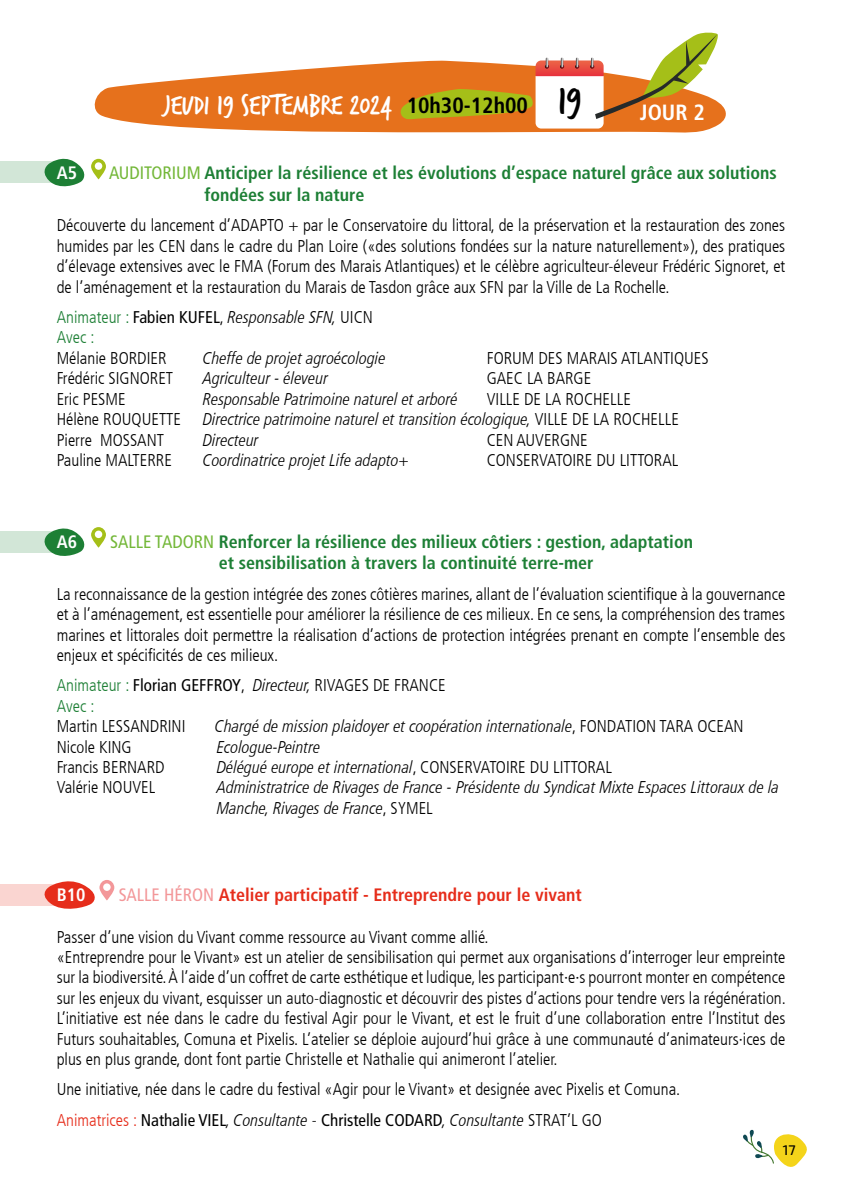
<style>
.page{position:relative;width:842px;height:1191px;background:#fff}
.page>*{position:absolute;margin:0;border:0;box-sizing:border-box;transform-origin:0 0}
.t1{font:42.4px "Trash Hand";color:#000}
.t2{font:30px "Trash Hand";color:#fff}
.t3{font:700 condensed 22px "Frutiger LT Com";color:#fff}
.t4{font:700 condensed 18px/21.6px "Frutiger LT Com";color:#1d7f35;text-align:center}
.t5{font:700 condensed 18px "Frutiger LT Com";color:#e62d1b}
.t6{font:700 condensed 18px "Frutiger LT Com";color:#fff}
.t7{font:300 condensed 17px/20.4px "Frutiger LT Com";color:#000}
.t8{font:italic 300 condensed 17px/20.4px "Frutiger LT Com";color:#000}
.t9{font:300 condensed 17px/20.4px "Frutiger LT Com";color:#1d7f35}
.t10{font:14px "Exo 2";color:#000}
.s1{font-family:"Frutiger LT Com";font-weight:700;font-stretch:condensed;font-size:22px;color:#000}
.s2{font-weight:400;color:#73b738}
.s3{font-weight:400;color:#000}
.s4{color:#000}
.s5{font-style:italic;color:#000}
.s6{font-style:normal}
.s7{color:#1d7f35}
.s8{font-weight:400}
.s9{font-style:italic}
.s10{font-weight:400;color:#f39799}
.s11{color:#e62d1b}
</style>
<div class="page">
<svg style="left:743px;top:1129px;width:64px;height:38px"></svg>
<svg style="left:94px;top:62px;width:632px;height:71px;fill:#e6711c"></svg>
<div style="left:0;top:531px;width:64px;height:22px;background:#d2e6d7"></div>
<svg style="left:44px;top:527px;width:62px;height:29px"></svg>
<div style="left:0;top:884px;width:64px;height:21px;background:#fad5d1"></div>
<svg style="left:37px;top:880px;width:77px;height:29px"></svg>
<div style="left:0;top:162px;width:64px;height:21px;background:#d2e6d7"></div>
<svg style="left:39px;top:158px;width:67px;height:29px"></svg>
<svg style="left:399px;top:32px;width:320px;height:97px"></svg>
<h2 class="t2" style="left:164px;top:90px;width:365px">Jeudi 19 septembre 2024 <span class="s1">10h30-12h00</span></h2>
<h1 class="t1" style="left:558px;top:79px;width:25px">19</h1>
<p class="t3" style="left:640px;top:99px;width:66px">JOUR 2</p>
<p class="t6" style="left:57px;top:162px;width:22px">A5</p>
<p class="t4" style="left:205px;top:162px;width:574px;text-align:left;text-indent:-95px"><span class="s2">AUDITORIUM</span> Anticiper la résilience et les évolutions d’espace naturel grâce aux solutions fondées sur la nature</p>
<p class="t7" style="left:57px;top:215px;width:730px;text-align:justify">Découverte du lancement d’ADAPTO + par le Conservatoire du littoral, de la préservation et la restauration des zones humides par les CEN dans le cadre du Plan Loire («des solutions fondées sur la nature naturellement»), des pratiques d’élevage extensives avec le FMA (Forum des Marais Atlantiques) et le célèbre agriculteur-éleveur Frédéric Signoret, et de l’aménagement et la restauration du Marais de Tasdon grâce aux SFN par la Ville de La Rochelle.</p>
<p class="t9" style="left:57px;top:307px;width:318px">Animateur : <span class="s3">Fabien KUFEL</span><span class="s4">,</span> <span class="s5">Responsable SFN,</span> <span class="s4">UICN<br></span>Avec :</p>
<p class="t7" style="left:57px;top:348px;width:111px">Mélanie BORDIER</p>
<p class="t8" style="left:203px;top:348px;width:184px">Cheffe de projet agroécologie</p>
<p class="t7" style="left:487px;top:348px;width:223px">FORUM DES MARAIS ATLANTIQUES</p>
<p class="t7" style="left:57px;top:368px;width:118px">Frédéric SIGNORET</p>
<p class="t8" style="left:203px;top:368px;width:127px">Agriculteur - éleveur</p>
<p class="t7" style="left:487px;top:368px;width:106px">GAEC LA BARGE</p>
<p class="t7" style="left:57px;top:389px;width:70px">Eric PESME</p>
<p class="t8" style="left:203px;top:389px;width:257px">Responsable Patrimoine naturel et arboré</p>
<p class="t7" style="left:487px;top:389px;width:146px">VILLE DE LA ROCHELLE</p>
<p class="t7" style="left:57px;top:409px;width:126px">Hélène ROUQUETTE</p>
<p class="t8" style="left:203px;top:409px;width:478px">Directrice patrimoine naturel et transition écologique, <span class="s6">VILLE DE LA ROCHELLE</span></p>
<p class="t7" style="left:57px;top:429px;width:109px">Pierre MOSSANT</p>
<p class="t8" style="left:203px;top:429px;width:57px">Directeur</p>
<p class="t7" style="left:487px;top:429px;width:103px">CEN AUVERGNE</p>
<p class="t7" style="left:57px;top:450px;width:117px">Pauline MALTERRE</p>
<p class="t8" style="left:203px;top:450px;width:208px">Coordinatrice projet Life adapto+</p>
<p class="t7" style="left:487px;top:450px;width:193px">CONSERVATOIRE DU LITTORAL</p>
<p class="t6" style="left:57px;top:531px;width:22px">A6</p>
<p class="t4" style="left:110px;top:530px;width:584px"><span class="s2">SALLE TADORN</span> Renforcer la résilience des milieux côtiers : gestion, adaptation et sensibilisation à travers la continuité terre-mer</p>
<p class="t7" style="left:57px;top:584px;width:730px;text-align:justify">La reconnaissance de la gestion intégrée des zones côtières marines, allant de l’évaluation scientifique à la gouvernance et à l’aménagement, est essentielle pour améliorer la résilience de ces milieux. En ce sens, la compréhension des trames marines et littorales doit permettre la réalisation d’actions de protection intégrées prenant en compte l’ensemble des enjeux et spécificités de ces milieux.</p>
<p class="t7" style="left:57px;top:675px;width:390px"><span class="s7">Animateur :</span> <span class="s8">Florian GEFFROY</span>, <span class="s9">Directeur,</span> RIVAGES DE FRANCE<br><span class="s7">Avec :</span></p>
<p class="t7" style="left:57px;top:716px;width:130px">Martin LESSANDRINI</p>
<p class="t8" style="left:215px;top:716px;width:530px">Chargé de mission plaidoyer et coopération internationale<span class="s6">, FONDATION TARA OCEAN</span></p>
<p class="t7" style="left:57px;top:736px;width:76px">Nicole KING</p>
<p class="t8" style="left:217px;top:736px;width:105px">Ecologue-Peintre</p>
<p class="t7" style="left:57px;top:757px;width:109px">Francis BERNARD</p>
<p class="t8" style="left:217px;top:757px;width:397px">Délégué europe et international<span class="s6">, CONSERVATOIRE DU LITTORAL</span></p>
<p class="t7" style="left:57px;top:777px;width:100px">Valérie NOUVEL</p>
<p class="t8" style="left:217px;top:777px;width:564px">Administratrice de Rivages de France - Présidente du Syndicat Mixte Espaces Littoraux de la<br>Manche, Rivages de France<span class="s6">, SYMEL</span></p>
<p class="t6" style="left:57px;top:883px;width:30px">B10</p>
<p class="t5" style="left:119px;top:883px;width:464px"><span class="s10">SALLE HÉRON</span> Atelier participatif - Entreprendre pour le vivant</p>
<p class="t7" style="left:57px;top:926px;width:731px">Passer d’une vision du Vivant comme ressource au Vivant comme allié.<br>«Entreprendre pour le Vivant» est un atelier de sensibilisation qui permet aux organisations d’interroger leur empreinte sur la biodiversité. À l’aide d’un coffret de carte esthétique et ludique, les participant·e·s pourront monter en compétence sur les enjeux du vivant, esquisser un auto-diagnostic et découvrir des pistes d’actions pour tendre vers la régénération.<br>L’initiative est née dans le cadre du festival Agir pour le Vivant, et est le fruit d’une collaboration entre l’Institut des Futurs souhaitables, Comuna et Pixelis. L’atelier se déploie aujourd’hui grâce à une communauté d’animateurs·ices de plus en plus grande, dont font partie Christelle et Nathalie qui animeront l’atelier.</p>
<p class="t7" style="left:57px;top:1074px;width:625px;line-height:30.4px">Une initiative, née dans le cadre du festival «Agir pour le Vivant» et designée avec Pixelis et Comuna.<br><span class="s11">Animatrices :</span> <span class="s8">Nathalie VIEL</span><span class="s9">, Consultante</span> - <span class="s8">Christelle CODARD</span><span class="s9">, Consultante</span> STRAT’L GO</p>
<p class="t10" style="left:783px;top:1140px;width:14px">17</p>
</div>
